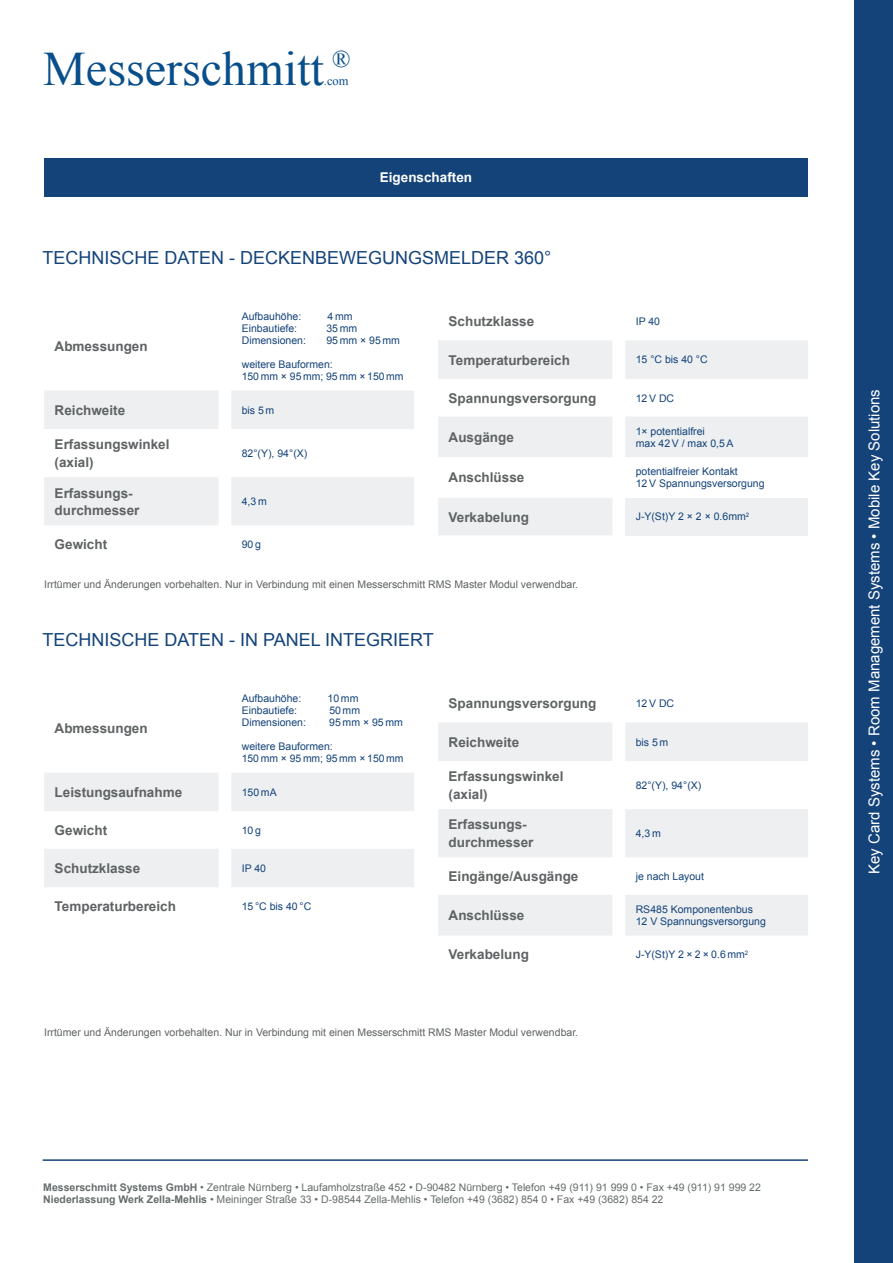
<style>
.page{position:relative;width:893px;height:1263px;background:#fff}
.page>*{position:absolute;margin:0;border:0;box-sizing:border-box;transform-origin:0 0}
.t1{font:48.15px "Times New Roman";color:#084e8b}
.t2{font:18px "Arial";color:#14437a}
.t3{font:15px "Arial";color:#fff}
.t4{font:700 13.5px/17.2px "Arial";color:#5f6364}
.t5{font:700 13.5px "Arial";color:#fff}
.t6{font:12.45px "Times New Roman";color:#084e8b}
.t7{font:10.5px/12px "Arial";color:#14437a}
.t8{font:10.5px/12px "Arial";color:#666c6c}
.t9{font:10.5px "Arial";color:#5f6364}
.s1{font-weight:700}
</style>
<div class="page">
<svg style="left:44px;top:391px;width:370px;height:134px;fill:#edeff1"></svg>
<svg style="left:438px;top:340px;width:370px;height:195px;fill:#edeff1"></svg>
<div style="left:625px;top:498px;width:183px;height:37px;background:#edeff1"></div>
<div style="left:44px;top:158px;width:764px;height:39px;background:#14437a"></div>
<svg style="left:44px;top:773px;width:370px;height:114px"></svg>
<svg style="left:438px;top:723px;width:370px;height:212px;fill:#edeff1"></svg>
<div style="left:855px;top:0;width:38px;height:1263px;background:#14437a"></div>
<hr style="left:43px;top:1159px;width:765px;height:2px;background:#14437a">
<h1 class="t1" style="left:43px;top:36px;width:309px">Messerschmitt <sup>®</sup></h1>
<p class="t6" style="left:324px;top:72px;width:26px">.com</p>
<p class="t5" style="left:380px;top:169px;width:94px">Eigenschaften</p>
<h2 class="t2" style="left:43px;top:246px;width:510px">TECHNISCHE DATEN - DECKENBEWEGUNGSMELDER 360°</h2>
<p class="t4" style="left:55px;top:338px;width:95px">Abmessungen</p>
<p class="t7" style="left:242px;top:310px;width:61px">Aufbauhöhe:</p>
<p class="t7" style="left:328px;top:310px;width:26px">4 mm</p>
<p class="t7" style="left:242px;top:322px;width:57px">Einbautiefe:</p>
<p class="t7" style="left:326px;top:322px;width:32px">35 mm</p>
<p class="t7" style="left:242px;top:334px;width:66px">Dimensionen:</p>
<p class="t7" style="left:326px;top:334px;width:75px">95 mm × 95 mm</p>
<p class="t7" style="left:242px;top:358px;width:163px">weitere Bauformen:<br>150 mm × 95 mm; 95 mm × 150 mm</p>
<p class="t4" style="left:55px;top:402px;width:72px">Reichweite</p>
<p class="t7" style="left:242px;top:404px;width:34px">bis 5 m</p>
<p class="t4" style="left:55px;top:436px;width:116px">Erfassungswinkel (axial)</p>
<p class="t7" style="left:242px;top:447px;width:67px">82°(Y), 94°(X)</p>
<p class="t4" style="left:55px;top:485px;width:86px">Erfassungs&shy;durchmesser</p>
<p class="t7" style="left:242px;top:495px;width:27px">4,3 m</p>
<p class="t4" style="left:55px;top:537px;width:54px">Gewicht</p>
<p class="t7" style="left:242px;top:539px;width:21px">90 g</p>
<p class="t4" style="left:449px;top:313px;width:87px">Schutzklasse</p>
<p class="t7" style="left:636px;top:315px;width:26px">IP 40</p>
<p class="t4" style="left:449px;top:352px;width:123px">Temperaturbereich</p>
<p class="t7" style="left:636px;top:354px;width:74px">15 °C bis 40 °C</p>
<p class="t4" style="left:449px;top:390px;width:149px">Spannungsversorgung</p>
<p class="t7" style="left:636px;top:392px;width:40px">12 V DC</p>
<p class="t4" style="left:449px;top:429px;width:67px">Ausgänge</p>
<p class="t7" style="left:636px;top:425px;width:99px">1× potentialfrei<br>max 42 V / max 0,5 A</p>
<p class="t4" style="left:449px;top:469px;width:77px">Anschlüsse</p>
<p class="t7" style="left:636px;top:466px;width:130px">potentialfreier Kontakt<br>12 V Spannungsversorgung</p>
<p class="t4" style="left:449px;top:509px;width:82px">Verkabelung</p>
<p class="t7" style="left:636px;top:511px;width:115px">J-Y(St)Y 2 × 2 × 0.6mm<sup>2</sup></p>
<p class="t9" style="left:44px;top:578px;width:536px">Irrtümer und Änderungen vorbehalten. Nur in Verbindung mit einen Messerschmitt RMS Master Modul verwendbar.</p>
<h2 class="t2" style="left:43px;top:628px;width:393px">TECHNISCHE DATEN - IN PANEL INTEGRIERT</h2>
<p class="t4" style="left:55px;top:720px;width:95px">Abmessungen</p>
<p class="t7" style="left:242px;top:692px;width:61px">Aufbauhöhe:</p>
<p class="t7" style="left:328px;top:692px;width:32px">10 mm</p>
<p class="t7" style="left:242px;top:704px;width:57px">Einbautiefe:</p>
<p class="t7" style="left:329px;top:704px;width:32px">50 mm</p>
<p class="t7" style="left:242px;top:716px;width:66px">Dimensionen:</p>
<p class="t7" style="left:329px;top:716px;width:75px">95 mm × 95 mm</p>
<p class="t7" style="left:242px;top:740px;width:163px">weitere Bauformen:<br>150 mm × 95 mm; 95 mm × 150 mm</p>
<p class="t4" style="left:55px;top:784px;width:129px">Leistungsaufnahme</p>
<p class="t7" style="left:242px;top:786px;width:36px">150 mA</p>
<p class="t4" style="left:55px;top:822px;width:54px">Gewicht</p>
<p class="t7" style="left:242px;top:824px;width:21px">10 g</p>
<p class="t4" style="left:55px;top:860px;width:87px">Schutzklasse</p>
<p class="t7" style="left:242px;top:862px;width:26px">IP 40</p>
<p class="t4" style="left:55px;top:898px;width:123px">Temperaturbereich</p>
<p class="t7" style="left:242px;top:901px;width:71px">15 °C bis 40 °C</p>
<p class="t4" style="left:449px;top:695px;width:149px">Spannungsversorgung</p>
<p class="t7" style="left:636px;top:697px;width:40px">12 V DC</p>
<p class="t4" style="left:449px;top:734px;width:72px">Reichweite</p>
<p class="t7" style="left:636px;top:736px;width:34px">bis 5 m</p>
<p class="t4" style="left:449px;top:768px;width:116px">Erfassungswinkel (axial)</p>
<p class="t7" style="left:636px;top:779px;width:67px">82°(Y), 94°(X)</p>
<p class="t4" style="left:449px;top:816px;width:86px">Erfassungs&shy;durchmesser</p>
<p class="t7" style="left:636px;top:827px;width:27px">4,3 m</p>
<p class="t4" style="left:449px;top:868px;width:131px">Eingänge/Ausgänge</p>
<p class="t7" style="left:636px;top:870px;width:70px">je nach Layout</p>
<p class="t4" style="left:449px;top:907px;width:77px">Anschlüsse</p>
<p class="t7" style="left:636px;top:903px;width:132px">RS485 Komponentenbus<br>12 V Spannungsversorgung</p>
<p class="t4" style="left:449px;top:946px;width:82px">Verkabelung</p>
<p class="t7" style="left:636px;top:948px;width:114px">J-Y(St)Y 2 × 2 × 0.6 mm<sup>2</sup></p>
<p class="t9" style="left:44px;top:1026px;width:536px">Irrtümer und Änderungen vorbehalten. Nur in Verbindung mit einen Messerschmitt RMS Master Modul verwendbar.</p>
<p class="t8" style="left:43px;top:1181px;width:719px"><span class="s1">Messerschmitt Systems GmbH</span> • Zentrale Nürnberg • Laufamholzstraße 452 • D-90482 Nürnberg • Telefon +49 (911) 91 999 0 • Fax +49 (911) 91 999 22<br><span class="s1">Niederlassung Werk Zella-Mehlis</span> • Meininger Straße 33 • D-98544 Zella-Mehlis • Telefon +49 (3682) 854 0 • Fax +49 (3682) 854 22</p>
<h3 class="t3" style="left:864px;top:874px;width:486px;rotate:-90deg">Key Card Systems • Room Management Systems • Mobile Key Solutions</h3>
</div>
